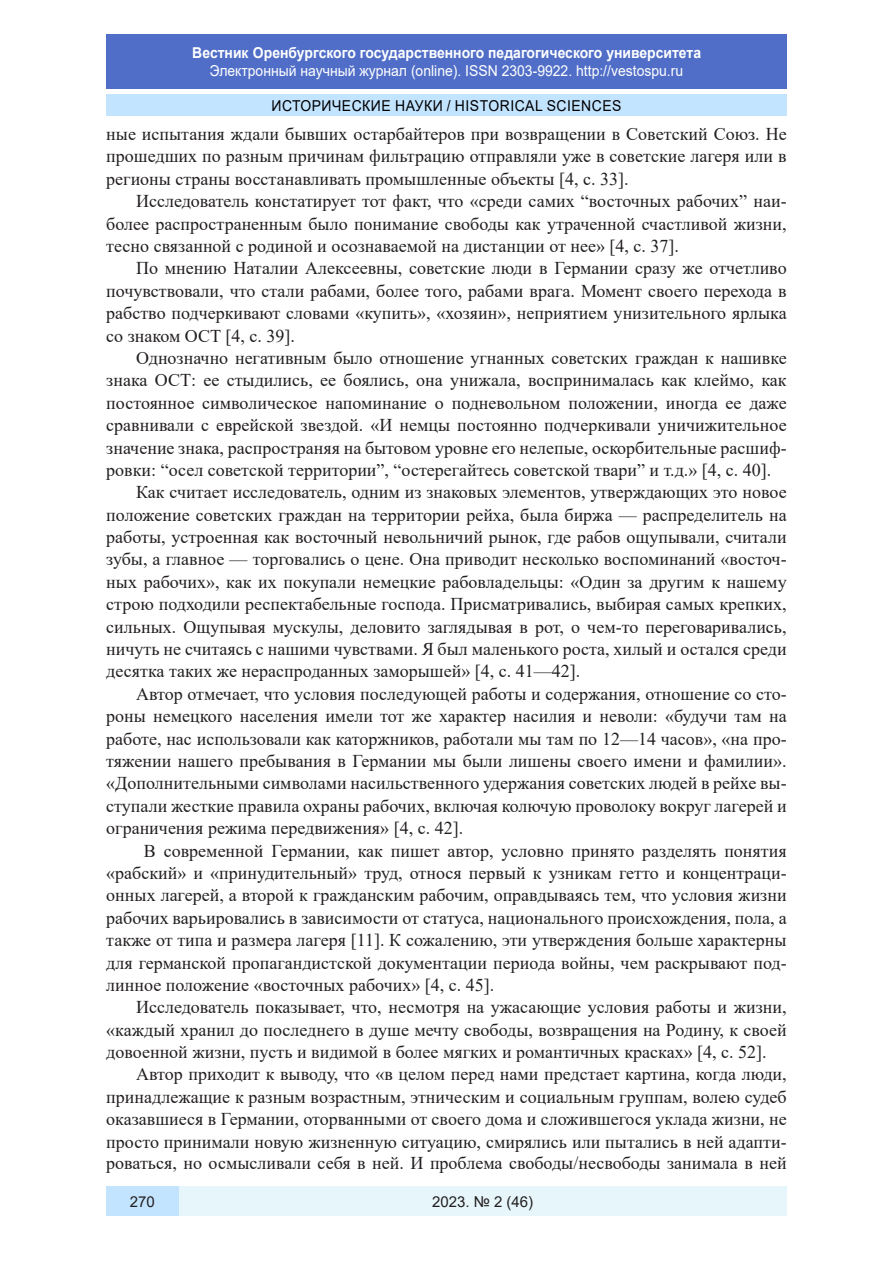
<style>
.page{position:relative;width:893px;height:1263px;background:#fff}
.page>*{position:absolute;margin:0;border:0;box-sizing:border-box;transform-origin:0 0}
.Стиль2{font:18px/22.4px "Times New Roman";color:#231f20;text-align:justify}
.t1{font:15px "Arial";color:#fff;scale:.93 1}
.t2{font:700 15px "Arial";color:#fff;scale:.93 1}
.t3{font:15px "Arial";letter-spacing:.035em;color:#000;scale:.93 1}
.t4{font:15px "Arial";color:#231f20}
</style>
<div class="page">
<div style="left:106px;top:34px;width:681px;height:55px;background:#506ec8"></div>
<div style="left:106px;top:95px;width:681px;height:21px;background:#c3e4ff"></div>
<div style="left:179px;top:1186px;width:608px;height:30px;background:#e6f6fb"></div>
<div style="left:106px;top:1186px;width:73px;height:30px;background:#c3e4ff"></div>
<p class="t2" style="left:192px;top:42px;width:549px">Вестник Оренбургского государственного педагогического университета</p>
<p class="t1" style="left:210px;top:60px;width:511px">Электронный научный журнал (online). ISSN 2303-9922. http://vestospu.ru</p>
<p class="t3" style="left:271px;top:95px;width:378px">ИСТОРИЧЕСКИЕ НАУКИ / HISTORICAL SCIENCES</p>
<p class="Стиль2" style="left:106px;top:122px;width:682px">ные испытания ждали бывших остарбайтеров при возвращении в Советский Союз. Не прошедших по разным причинам фильтрацию отправляли уже в советские лагеря или в регионы страны восстанавливать промышленные объекты [4, с. 33].</p>
<p class="Стиль2" style="left:106px;top:189px;width:682px;text-indent:30px">Исследователь констатирует тот факт, что «среди самих “восточных рабочих” наи&shy;более распространенным было понимание свободы как утраченной счастливой жизни, тесно связанной с родиной и осознаваемой на дистанции от нее» [4, с. 37].</p>
<p class="Стиль2" style="left:106px;top:257px;width:682px;text-indent:30px">По мнению Наталии Алексеевны, советские люди в Германии сразу же отчетливо почувствовали, что стали рабами, более того, рабами врага. Момент своего перехода в рабство подчеркивают словами «купить», «хозяин», неприятием унизительного ярлыка со знаком ОСТ [4, с. 39].</p>
<p class="Стиль2" style="left:106px;top:346px;width:682px;text-indent:30px">Однозначно негативным было отношение угнанных советских граждан к нашивке знака ОСТ: ее стыдились, ее боялись, она унижала, воспринималась как клеймо, как постоянное символическое напоминание о подневольном положении, иногда ее даже сравнивали с еврейской звездой. «И немцы постоянно подчеркивали уничижительное значение знака, распространяя на бытовом уровне его нелепые, оскорбительные расшиф&shy;ровки: “осел советской территории”, “остерегайтесь советской твари” и т.д.» [4, с. 40].</p>
<p class="Стиль2" style="left:106px;top:480px;width:682px;text-indent:30px">Как считает исследователь, одним из знаковых элементов, утверждающих это новое положение советских граждан на территории рейха, была биржа — распределитель на работы, устроенная как восточный невольничий рынок, где рабов ощупывали, считали зубы, а главное — торговались о цене. Она приводит несколько воспоминаний «восточ&shy;ных рабочих», как их покупали немецкие рабовладельцы: «Один за другим к нашему строю подходили респектабельные господа. Присматривались, выбирая самых крепких, сильных. Ощупывая мускулы, деловито заглядывая в рот, о чем-то переговаривались, ничуть не считаясь с нашими чувствами. Я был маленького роста, хилый и остался среди десятка таких же нераспроданных заморышей» [4, с. 41—42].</p>
<p class="Стиль2" style="left:106px;top:682px;width:682px;text-indent:30px">Автор отмечает, что условия последующей работы и содержания, отношение со сто&shy;роны немецкого населения имели тот же характер насилия и неволи: «будучи там на работе, нас использовали как каторжников, работали мы там по 12—14 часов», «на про&shy;тяжении нашего пребывания в Германии мы были лишены своего имени и фамилии». «Дополнительными символами насильственного удержания советских людей в рейхе вы&shy;ступали жесткие правила охраны рабочих, включая колючую проволоку вокруг лагерей и ограничения режима передвижения» [4, с. 42].</p>
<p class="Стиль2" style="left:106px;top:839px;width:682px;text-indent:38px">В современной Германии, как пишет автор, условно принято разделять понятия «рабский» и «принудительный» труд, относя первый к узникам гетто и концентраци&shy;онных лагерей, а второй к гражданским рабочим, оправдываясь тем, что условия жизни рабочих варьировались в зависимости от статуса, национального происхождения, пола, а также от типа и размера лагеря [11]. К сожалению, эти утверждения больше характерны для германской пропагандистской документации периода войны, чем раскрывают под&shy;линное положение «восточных рабочих» [4, с. 45].</p>
<p class="Стиль2" style="left:106px;top:995px;width:682px;text-indent:30px">Исследователь показывает, что, несмотря на ужасающие условия работы и жизни, «каждый хранил до последнего в душе мечту свободы, возвращения на Родину, к своей довоенной жизни, пусть и видимой в более мягких и романтичных красках» [4, с. 52].</p>
<p class="Стиль2" style="left:106px;top:1063px;width:682px;text-indent:30px">Автор приходит к выводу, что «в целом перед нами предстает картина, когда люди, принадлежащие к разным возрастным, этническим и социальным группам, волею судеб оказавшиеся в Германии, оторванными от своего дома и сложившегося уклада жизни, не просто принимали новую жизненную ситуацию, смирялись или пытались в ней адапти&shy;роваться, но осмысливали себя в ней. И проблема свободы/несвободы занимала в ней</p>
<p class="t4" style="left:130px;top:1191px;width:27px">270</p>
<p class="t4" style="left:432px;top:1192px;width:103px">2023. № 2 (46)</p>
</div>
